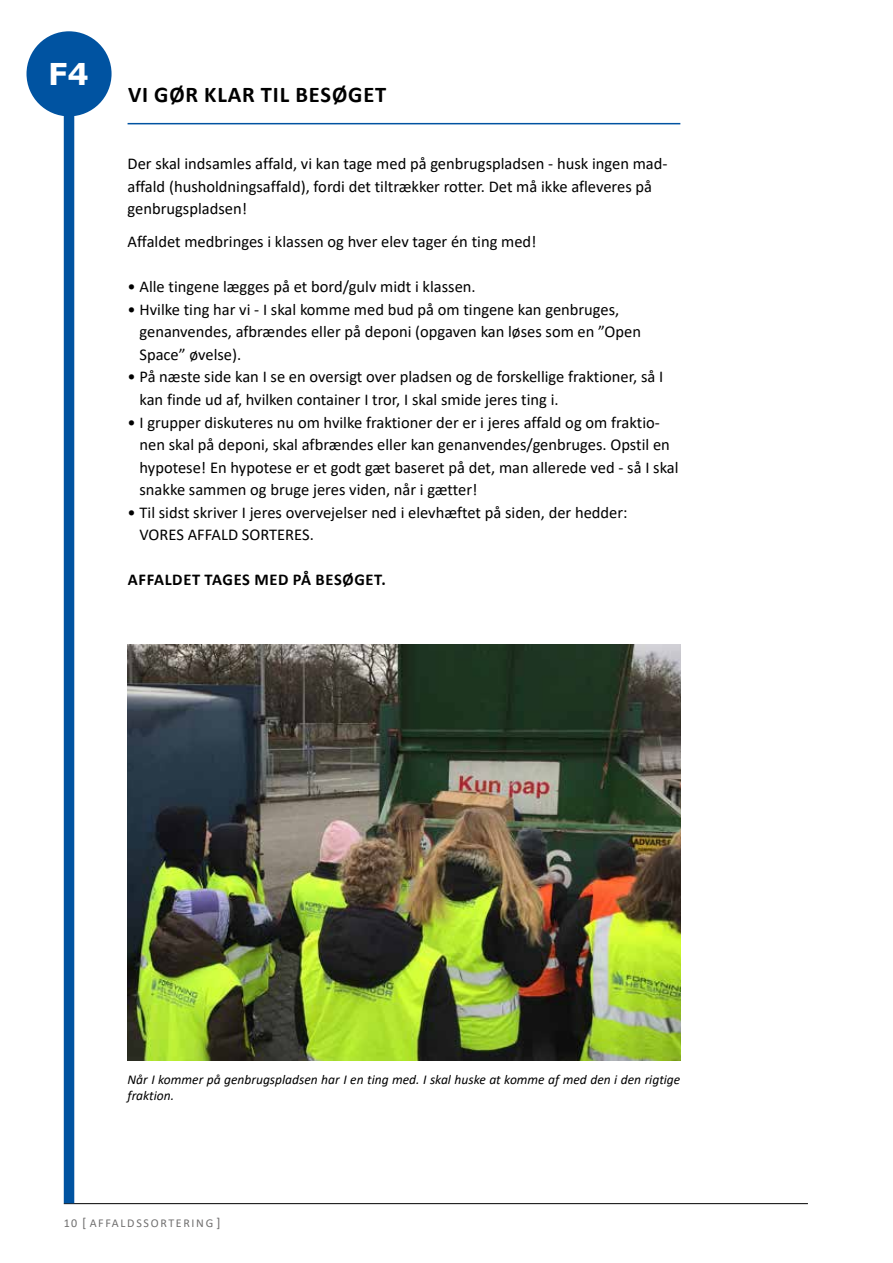
<style>
.page{position:relative;width:893px;height:1263px;background:#fff}
.page>*{position:absolute;margin:0;border:0;box-sizing:border-box;transform-origin:0 0}
.t1{font:700 30px "Verdana";color:#fff}
.t2{font:700 22.5px "Calibri";letter-spacing:.04em;color:#000}
.t3{font:16.5px/22.5px "Calibri";color:#000}
.t4{font:700 16.5px "Calibri";letter-spacing:.04em;color:#000}
.t5{font:italic 13.5px/16.5px "Calibri";color:#000}
.t6{font:12px "Calibri";letter-spacing:.14em;color:#706f6f}
.s1{font-size:13.5px}
</style>
<div class="page">
<hr style="left:64px;top:1203px;width:744px;height:1px;background:#000">
<div style="left:64px;top:85px;width:10px;height:1118px;background:#0053a1"></div>
<div style="left:27px;top:31px;width:85px;height:85px;background:#0053a1;border-radius:50%"></div>
<hr style="left:128px;top:123px;width:552px;height:1px;background:#0053a1">
<img style="left:128px;top:644px;width:552px;height:416px">
<h1 class="t1" style="left:48px;top:53px;width:42px">F4</h1>
<h2 class="t2" style="left:128px;top:79px;width:260px">VI GØR KLAR TIL BESØGET</h2>
<p class="t3" style="left:128px;top:152px;width:541px">Der skal indsamles affald, vi kan tage med på genbrugspladsen - husk ingen mad&shy;affald (husholdningsaffald), fordi det tiltrækker rotter. Det må ikke afleveres på genbrugspladsen!</p>
<p class="t3" style="left:128px;top:230px;width:411px">Affaldet medbringes i klassen og hver elev tager én ting med!</p>
<p class="t3" style="left:128px;top:275px;width:350px">• Alle tingene lægges på et bord/gulv midt i klassen.</p>
<p class="t3" style="left:140px;top:298px;width:503px;text-indent:-12px">• Hvilke ting har vi - I skal komme med bud på om tingene kan genbruges, genanvendes, afbrændes eller på deponi (opgaven kan løses som en ”Open<br>Space” øvelse).</p>
<p class="t3" style="left:140px;top:365px;width:525px;text-indent:-12px">• På næste side kan I se en oversigt over pladsen og de forskellige fraktioner, så I kan finde ud af, hvilken container I tror, I skal smide jeres ting i.</p>
<p class="t3" style="left:140px;top:410px;width:541px;text-indent:-12px">• I grupper diskuteres nu om hvilke fraktioner der er i jeres affald og om fraktio&shy;nen skal på deponi, skal afbrændes eller kan genanvendes/genbruges. Opstil en hypotese! En hypotese er et godt gæt baseret på det, man allerede ved - så I skal snakke sammen og bruge jeres viden, når i gætter!</p>
<p class="t3" style="left:140px;top:500px;width:490px;text-indent:-12px">• Til sidst skriver I jeres overvejelser ned i elevhæftet på siden, der hedder:<br>VORES AFFALD SORTERES.</p>
<p class="t4" style="left:128px;top:568px;width:259px">AFFALDET TAGES MED PÅ BESØGET.</p>
<p class="t5" style="left:128px;top:1070px;width:554px">Når I kommer på genbrugspladsen har I en ting med. I skal huske at komme af med den i den rigtige fraktion.</p>
<p class="t6" style="left:64px;top:1215px;width:158px">10 <span class="s1">[</span> AFFALDSSORTERING <span class="s1">]</span></p>
</div>
